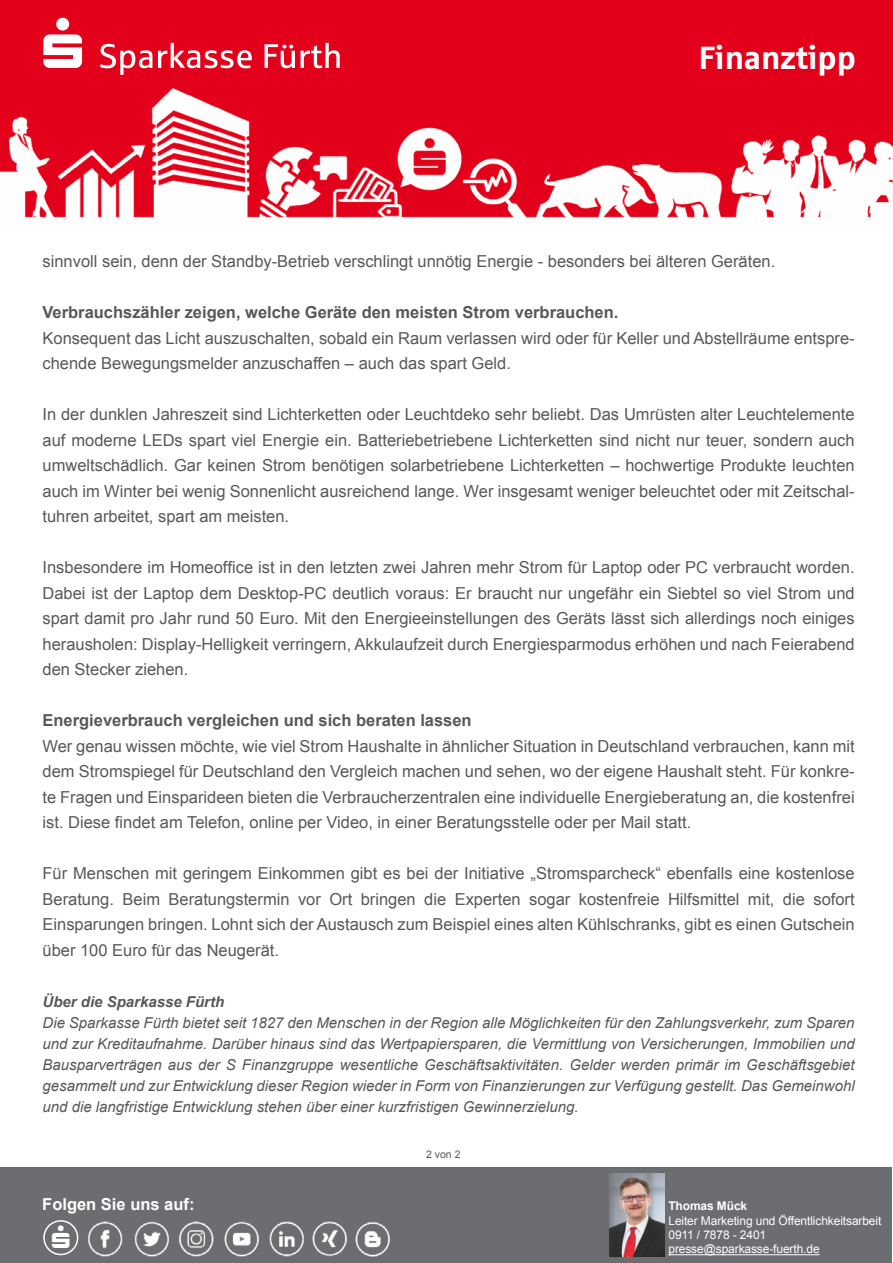
<style>
.page{position:relative;width:893px;height:1263px;background:#fff}
.page>*{position:absolute;margin:0;border:0;box-sizing:border-box;transform-origin:0 0}
.t1{font:700 32.4px "Sparkasse Rg";letter-spacing:-.01em;color:#fff}
.t2{font:16.5px/25.5px "Arial";color:#57585a;text-align:justify}
.t3{font:700 16.5px "Arial";color:#57585a}
.t4{font:700 16.5px "Arial";color:#fff}
.t5{font:italic 15px/21px "Arial";color:#57585a;text-align:justify}
.t6{font:italic 700 15px "Arial";color:#57585a}
.t7{font:12px/14.4px "Arial";letter-spacing:-.01em;color:#fff}
.t8{font:700 12px "Arial";letter-spacing:-.01em;color:#fff}
.t9{font:10.5px "Arial";color:#57585a}
</style>
<div class="page">
<img style="left:0;top:0;width:893px;height:218px">
<div style="left:0;top:1167px;width:892px;height:96px;background:#6c6d70"></div>
<img style="left:609px;top:1174px;width:55px;height:82px">
<hr style="left:668px;top:1254px;width:152px;height:1px;background:#fff">
<img style="left:87px;top:1221px;width:36px;height:36px">
<img style="left:134px;top:1221px;width:35px;height:36px">
<img style="left:179px;top:1221px;width:35px;height:36px">
<img style="left:224px;top:1221px;width:35px;height:36px">
<img style="left:269px;top:1221px;width:121px;height:36px">
<div style="left:43px;top:1220px;width:35px;height:35px;border:2px solid #fff;border-radius:50%"></div>
<svg style="left:43px;top:18px;width:297px;height:57px"></svg>
<h1 class="t1" style="left:698px;top:37px;width:160px">Finanztipp</h1>
<p class="t2" style="left:43px;top:249px;width:734px">sinnvoll sein, denn der Standby-Betrieb verschlingt unnötig Energie - besonders bei älteren Geräten.</p>
<p class="t3" style="left:43px;top:301px;width:577px">Verbrauchszähler zeigen, welche Geräte den meisten Strom verbrauchen.</p>
<p class="t2" style="left:43px;top:325px;width:814px">Konsequent das Licht auszuschalten, sobald ein Raum verlassen wird oder für Keller und Abstellräume entspre&shy;chende Bewegungsmelder anzuschaffen – auch das spart Geld.</p>
<p class="t2" style="left:43px;top:402px;width:814px">In der dunklen Jahreszeit sind Lichterketten oder Leuchtdeko sehr beliebt. Das Umrüsten alter Leuchtelemente auf moderne LEDs spart viel Energie ein. Batteriebetriebene Lichterketten sind nicht nur teuer, sondern auch umweltschädlich. Gar keinen Strom benötigen solarbetriebene Lichterketten – hochwertige Produkte leuchten auch im Winter bei wenig Sonnenlicht ausreichend lange. Wer insgesamt weniger beleuchtet oder mit Zeitschal&shy;tuhren arbeitet, spart am meisten.</p>
<p class="t2" style="left:43px;top:555px;width:814px">Insbesondere im Homeoffice ist in den letzten zwei Jahren mehr Strom für Laptop oder PC verbraucht worden.<br>Dabei ist der Laptop dem Desktop-PC deutlich voraus: Er braucht nur ungefähr ein Siebtel so viel Strom und spart damit pro Jahr rund 50 Euro. Mit den Energieeinstellungen des Geräts lässt sich allerdings noch einiges herausholen: Display-Helligkeit verringern, Akkulaufzeit durch Energiesparmodus erhöhen und nach Feierabend den Stecker ziehen.</p>
<p class="t3" style="left:43px;top:709px;width:431px">Energieverbrauch vergleichen und sich beraten lassen</p>
<p class="t2" style="left:43px;top:733px;width:814px">Wer genau wissen möchte, wie viel Strom Haushalte in ähnlicher Situation in Deutschland verbrauchen, kann mit dem Stromspiegel für Deutschland den Vergleich machen und sehen, wo der eigene Haushalt steht. Für konkre&shy;te Fragen und Einsparideen bieten die Verbraucherzentralen eine individuelle Energieberatung an, die kostenfrei ist. Diese findet am Telefon, online per Video, in einer Beratungsstelle oder per Mail statt.</p>
<p class="t2" style="left:43px;top:861px;width:814px">Für Menschen mit geringem Einkommen gibt es bei der Initiative „Stromsparcheck“ ebenfalls eine kostenlose Beratung. Beim Beratungstermin vor Ort bringen die Experten sogar kostenfreie Hilfsmittel mit, die sofort Einsparungen bringen. Lohnt sich der Austausch zum Beispiel eines alten Kühlschranks, gibt es einen Gutschein über 100 Euro für das Neugerät.</p>
<p class="t6" style="left:43px;top:991px;width:183px">Über die Sparkasse Fürth</p>
<p class="t5" style="left:43px;top:1012px;width:814px">Die Sparkasse Fürth bietet seit 1827 den Menschen in der Region alle Möglichkeiten für den Zahlungsverkehr, zum Sparen und zur Kreditaufnahme. Darüber hinaus sind das Wertpapiersparen, die Vermittlung von Versicherungen, Immobilien und Bausparverträgen aus der S Finanzgruppe wesentliche Geschäftsaktivitäten. Gelder werden primär im Geschäftsgebiet gesammelt und zur Entwicklung dieser Region wieder in Form von Finanzierungen zur Verfügung gestellt. Das Gemeinwohl und die langfristige Entwicklung stehen über einer kurzfristigen Gewinnerzielung.</p>
<p class="t9" style="left:426px;top:1147px;width:36px">2 von 2</p>
<p class="t4" style="left:42px;top:1193px;width:154px">Folgen Sie uns auf:</p>
<p class="t8" style="left:668px;top:1198px;width:80px">Thomas Mück</p>
<p class="t7" style="left:668px;top:1213px;width:214px">Leiter Marketing und Öffentlichkeitsarbeit<br>0911 / 7878 - 2401 presse@sparkasse-fuerth.de</p>
</div>
